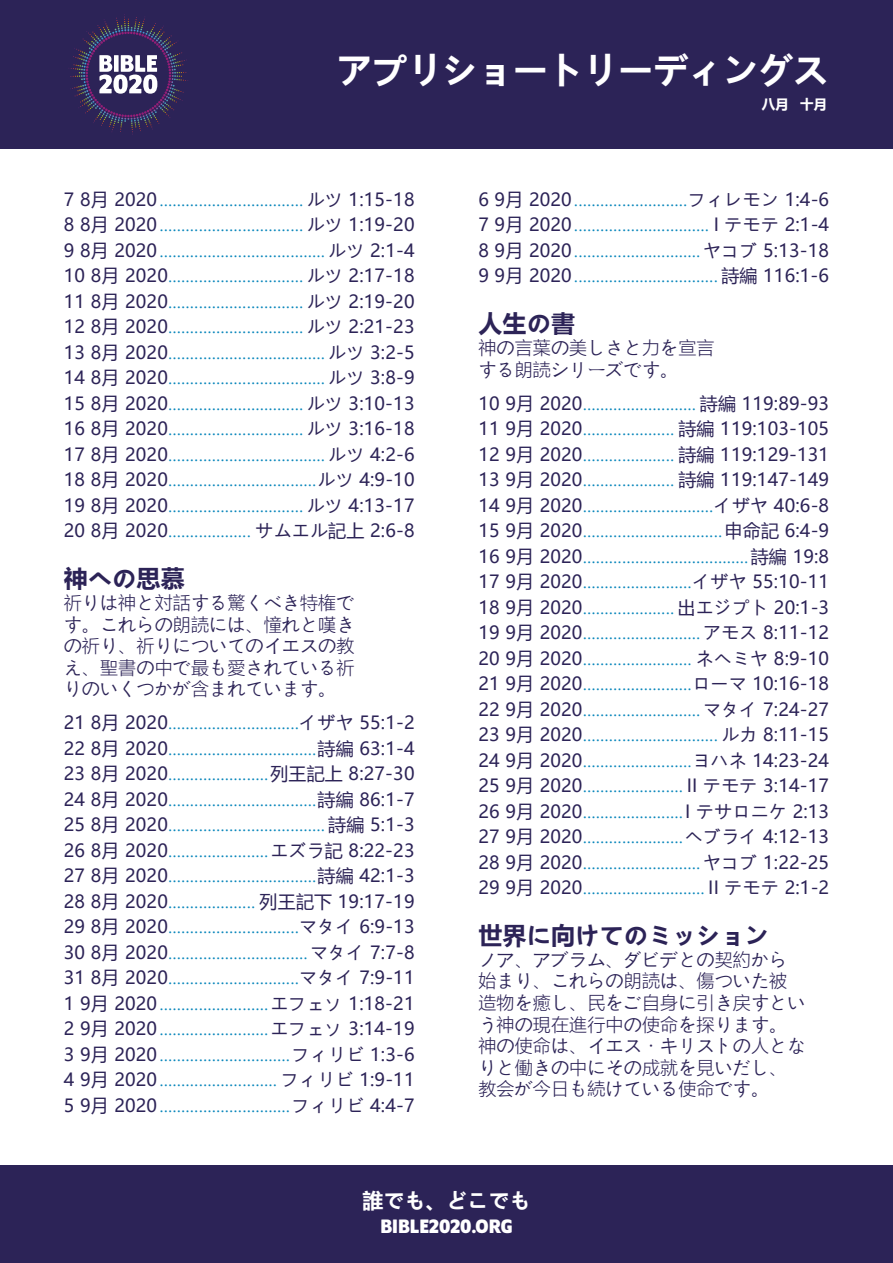
<style>
.page{position:relative;width:893px;height:1263px;background:#fff}
.page>*{position:absolute;margin:0;border:0;box-sizing:border-box;transform-origin:0 0}
.t1{font:700 36px "Microsoft Ya Hei";letter-spacing:-.025em;color:#fff}
.t2{font:700 24px "Microsoft Ya Hei";letter-spacing:.01em;color:#2c2357}
.t3{font:700 21px "Program OT";color:#fff}
.t4{font:700 21px "Microsoft Ya Hei";color:#fff}
.t5{font:300 18px/21.6px "Microsoft Ya Hei";letter-spacing:.01em;color:#2c2357}
.t6{font:18px/25.5px "Microsoft Ya Hei";letter-spacing:.01em;color:#2c2357;text-align:justify}
.t7{font:15px/25.5px "Microsoft Ya Hei";color:#0986bb;text-align:justify}
.t8{font:700 13.5px "Microsoft Ya Hei";color:#fff}
.s1{font-size:18px;color:#2c2357}
.s2{font-size:15px;color:#0986bb}
</style>
<div class="page">
<div style="left:0;top:0;width:893px;height:149px;background:#2c2357"></div>
<div style="left:0;top:1166px;width:893px;height:97px;background:#2c2357"></div>
<svg style="left:104px;top:14px;width:41px;height:10px"></svg>
<svg style="left:99px;top:55px;width:58px;height:39px"></svg>
<h1 class="t1" style="left:337px;top:45px;width:494px">アプリショートリーディングス</h1>
<p class="t7" style="left:64px;top:187px;width:352px"><span class="s1">7 8月 2020</span>................................. <span class="s1">ルツ 1:15-18<br>8 8月 2020</span>................................. <span class="s1">ルツ 1:19-20<br>9 8月 2020</span>...................................... <span class="s1">ルツ 2:1-4<br>10 8月 2020</span>............................... <span class="s1">ルツ 2:17-18<br>11 8月 2020</span>............................... <span class="s1">ルツ 2:19-20<br>12 8月 2020</span>............................... <span class="s1">ルツ 2:21-23<br>13 8月 2020</span>.................................... <span class="s1">ルツ 3:2-5<br>14 8月 2020</span>.................................... <span class="s1">ルツ 3:8-9<br>15 8月 2020</span>............................... <span class="s1">ルツ 3:10-13<br>16 8月 2020</span>............................... <span class="s1">ルツ 3:16-18<br>17 8月 2020</span>.................................... <span class="s1">ルツ 4:2-6<br>18 8月 2020</span>..................................<span class="s1">ルツ 4:9-10<br>19 8月 2020</span>............................... <span class="s1">ルツ 4:13-17</span></p>
<p class="t6" style="left:64px;top:517px;width:352px">20 8月 2020<span class="s2">...................</span> サムエル記上 2:6-8</p>
<h2 class="t2" style="left:64px;top:562px;width:122px">神への思慕</h2>
<p class="t5" style="left:64px;top:591px;width:292px;text-align:justify">祈りは神と対話する驚くべき特権です。これらの朗読には、憧れと嘆きの祈り、祈りについてのイエスの教え、聖書の中で最も愛されている祈りのいくつかが含まれています。</p>
<p class="t7" style="left:64px;top:711px;width:352px"><span class="s1">21 8月 2020</span>..............................<span class="s1">イザヤ 55:1-2<br>22 8月 2020</span>..................................<span class="s1">詩編 63:1-4<br>23 8月 2020</span>.......................<span class="s1">列王記上 8:27-30<br>24 8月 2020</span>..................................<span class="s1">詩編 86:1-7<br>25 8月 2020</span>.................................... <span class="s1">詩編 5:1-3<br>26 8月 2020</span>.......................<span class="s1">エズラ記 8:22-23<br>27 8月 2020</span>..................................<span class="s1">詩編 42:1-3</span></p>
<p class="t6" style="left:64px;top:888px;width:352px">28 8月 2020<span class="s2">....................</span> 列王記下 19:17-19</p>
<p class="t7" style="left:64px;top:915px;width:352px"><span class="s1">29 8月 2020</span>..............................<span class="s1">マタイ 6:9-13<br>30 8月 2020</span>................................<span class="s1">マタイ 7:7-8<br>31 8月 2020</span>..............................<span class="s1">マタイ 7:9-11<br>1 9月 2020</span>.........................<span class="s1">エフェソ 1:18-21<br>2 9月 2020</span>.........................<span class="s1">エフェソ 3:14-19<br>3 9月 2020</span>..............................<span class="s1">フィリビ 1:3-6<br>4 9月 2020</span>........................... <span class="s1">フィリビ 1:9-11<br>5 9月 2020</span>..............................<span class="s1">フィリビ 4:4-7</span></p>
<p class="t8" style="left:762px;top:95px;width:67px">八月 十月</p>
<p class="t7" style="left:478px;top:187px;width:352px"><span class="s1">6 9月 2020</span>..........................<span class="s1">フィレモン 1:4-6<br>7 9月 2020</span>............................... <span class="s1">I テモテ 2:1-4<br>8 9月 2020</span>.............................<span class="s1">ヤコブ 5:13-18<br>9 9月 2020</span>................................. <span class="s1">詩編 116:1-6</span></p>
<h2 class="t2" style="left:478px;top:307px;width:98px">人生の書</h2>
<p class="t5" style="left:478px;top:336px;width:238px">神の言葉の美しさと力を宣言する朗読シリーズです。</p>
<p class="t7" style="left:478px;top:391px;width:352px"><span class="s1">10 9月 2020</span>.......................... <span class="s1">詩編 119:89-93</span></p>
<p class="t6" style="left:478px;top:415px;width:352px">11 9月 2020<span class="s2">.....................</span> 詩編 119:103-105<br>12 9月 2020<span class="s2">.....................</span> 詩編 119:129-131<br>13 9月 2020<span class="s2">.....................</span> 詩編 119:147-149</p>
<p class="t7" style="left:478px;top:493px;width:352px"><span class="s1">14 9月 2020</span>..............................<span class="s1">イザヤ 40:6-8<br>15 9月 2020</span>................................<span class="s1">申命記 6:4-9<br>16 9月 2020</span>......................................<span class="s1">詩編 19:8<br>17 9月 2020</span>.........................<span class="s1">イザヤ 55:10-11<br>18 9月 2020</span>..................... <span class="s1">出エジプト 20:1-3<br>19 9月 2020</span>........................... <span class="s1">アモス 8:11-12<br>20 9月 2020</span>......................... <span class="s1">ネヘミヤ 8:9-10<br>21 9月 2020</span>.........................<span class="s1">ローマ 10:16-18<br>22 9月 2020</span>........................... <span class="s1">マタイ 7:24-27<br>23 9月 2020</span>............................... <span class="s1">ルカ 8:11-15<br>24 9月 2020</span>.........................<span class="s1">ヨハネ 14:23-24<br>25 9月 2020</span>....................... <span class="s1">II テモテ 3:14-17<br>26 9月 2020</span>.......................<span class="s1">I テサロニケ 2:13<br>27 9月 2020</span>.......................<span class="s1">ヘブライ 4:12-13<br>28 9月 2020</span>........................... <span class="s1">ヤコブ 1:22-25<br>29 9月 2020</span>............................ <span class="s1">II テモテ 2:1-2</span></p>
<h2 class="t2" style="left:478px;top:919px;width:292px">世界に向けてのミッション</h2>
<p class="t5" style="left:478px;top:948px;width:329px">ノア、アブラム、ダビデとの契約から始まり、これらの朗読は、傷ついた被造物を癒し、民をご自身に引き戻すという神の現在進行中の使命を探ります。神の使命は、イエス・キリストの人となりと働きの中にその成就を見いだし、教会が今日も続けている使命です。</p>
<h3 class="t4" style="left:362px;top:1185px;width:170px">誰でも、どこでも</h3>
<h3 class="t3" style="left:380px;top:1214px;width:134px">BIBLE2020.ORG</h3>
</div>
